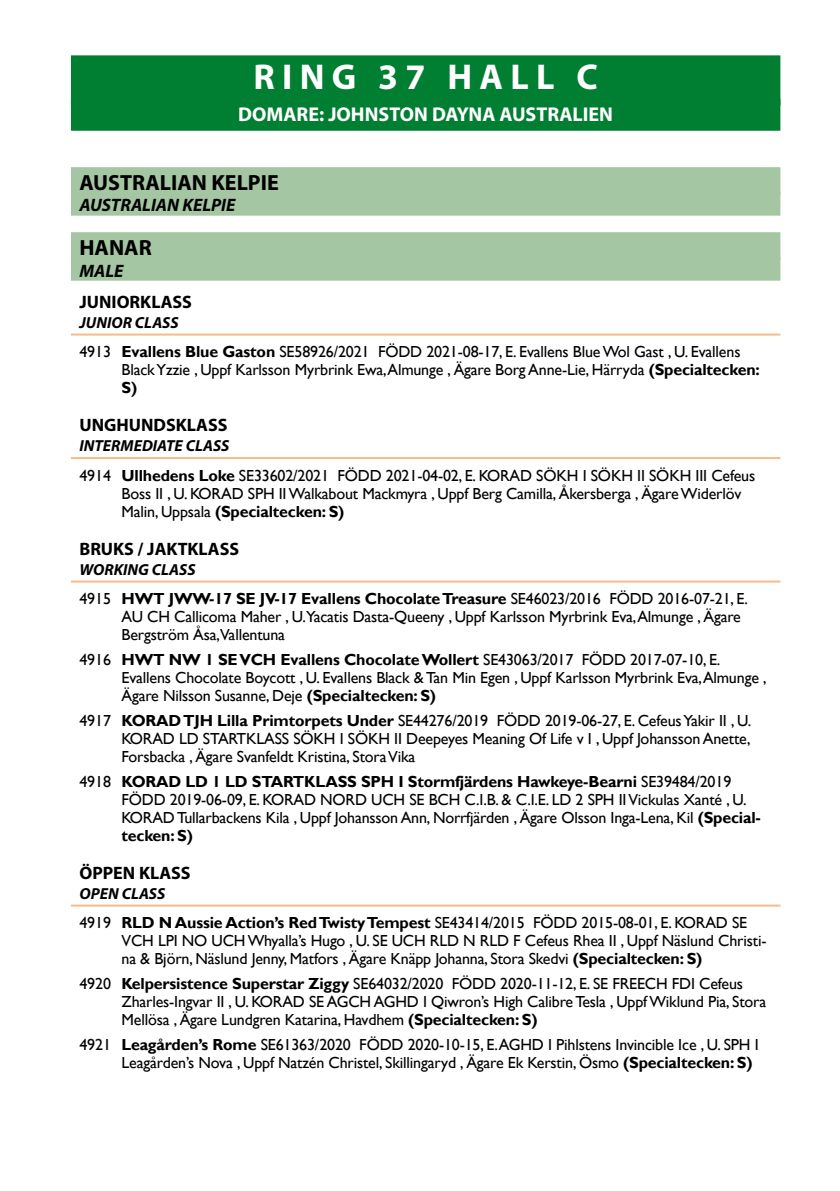
<style>
.page{position:relative;width:840px;height:1191px;background:#fff}
.page>*{position:absolute;margin:0;border:0;box-sizing:border-box;transform-origin:0 0}
.t1{font:700 36px "Myriad Pro";color:#fff}
.t2{font:700 22px "Myriad Pro";color:#000}
.t3{font:700 20px "Myriad Pro";color:#fff}
.t4{font:700 18px "Myriad Pro";color:#000}
.t5{font:italic 700 18px "Myriad Pro";color:#000}
.t6{font:16px/18px "Gill Sans";letter-spacing:-.01em;color:#000}
.t7{font:italic 700 16px "Myriad Pro";color:#000}
.s1{font-weight:700}
</style>
<div class="page">
<div style="left:71px;top:55px;width:709px;height:50px;background:#007e31"></div>
<div style="left:71px;top:99px;width:709px;height:32px;background:#007e31"></div>
<div style="left:71px;top:167px;width:709px;height:28px;background:#a5c6a2"></div>
<div style="left:71px;top:192px;width:709px;height:24px;background:#a5c6a2"></div>
<div style="left:71px;top:232px;width:709px;height:28px;background:#a5c6a2"></div>
<div style="left:71px;top:257px;width:709px;height:24px;background:#a5c6a2"></div>
<hr style="left:71px;top:333px;width:709px;height:2px;background:#f9ba87">
<hr style="left:71px;top:457px;width:709px;height:2px;background:#f9ba87">
<hr style="left:71px;top:580px;width:709px;height:2px;background:#f9ba87">
<hr style="left:71px;top:904px;width:709px;height:2px;background:#f9ba87">
<h1 class="t1" style="left:253px;top:54px;width:345px">R I N G 3 7 H A L L C</h1>
<p class="t3" style="left:238px;top:102px;width:376px">DOMARE: JOHNSTON DAYNA AUSTRALIEN</p>
<h2 class="t2" style="left:79px;top:168px;width:201px">AUSTRALIAN KELPIE</h2>
<p class="t5" style="left:79px;top:194px;width:157px">AUSTRALIAN KELPIE</p>
<h2 class="t2" style="left:79px;top:233px;width:74px">HANAR</h2>
<p class="t5" style="left:79px;top:259px;width:45px">MALE</p>
<p class="t4" style="left:79px;top:290px;width:114px">JUNIORKLASS</p>
<p class="t7" style="left:79px;top:312px;width:101px">JUNIOR CLASS</p>
<p class="t6" style="left:121px;top:343px;width:639px;text-indent:-42px">4913 <span class="s1">Evallens Blue Gaston</span> SE58926/2021 FÖDD 2021-08-17, E. Evallens Blue Wol Gast , U. Evallens<br>Black Yzzie , Uppf Karlsson Myrbrink Ewa,Almunge , Ägare Borg Anne-Lie, Härryda <span class="s1">(Specialtecken:<br>S)</span></p>
<p class="t4" style="left:79px;top:413px;width:149px">UNGHUNDSKLASS</p>
<p class="t7" style="left:79px;top:435px;width:151px">INTERMEDIATE CLASS</p>
<p class="t6" style="left:121px;top:466px;width:635px;text-indent:-42px">4914 <span class="s1">Ullhedens Loke</span> SE33602/2021 FÖDD 2021-04-02, E. KORAD SÖKH I SÖKH II SÖKH III Cefeus<br>Boss II , U. KORAD SPH II Walkabout Mackmyra , Uppf Berg Camilla, Åkersberga , Ägare Widerlöv<br>Malin, Uppsala <span class="s1">(Specialtecken: S)</span></p>
<p class="t4" style="left:79px;top:537px;width:161px">BRUKS / JAKTKLASS</p>
<p class="t7" style="left:79px;top:559px;width:117px">WORKING CLASS</p>
<p class="t6" style="left:121px;top:590px;width:627px;text-indent:-42px">4915 <span class="s1">HWT JWW-17 SE JV-17 Evallens Chocolate Treasure</span> SE46023/2016 FÖDD 2016-07-21, E.<br>AU CH Callicoma Maher , U.Yacatis Dasta-Queeny , Uppf Karlsson Myrbrink Eva,Almunge , Ägare<br>Bergström Åsa,Vallentuna</p>
<p class="t6" style="left:121px;top:651px;width:646px;text-indent:-42px">4916 <span class="s1">HWT NW 1 SE VCH Evallens Chocolate Wollert</span> SE43063/2017 FÖDD 2017-07-10, E.<br>Evallens Chocolate Boycott , U. Evallens Black &amp; Tan Min Egen , Uppf Karlsson Myrbrink Eva,Almunge ,<br>Ägare Nilsson Susanne, Deje <span class="s1">(Specialtecken: S)</span></p>
<p class="t6" style="left:121px;top:712px;width:631px;text-align:justify;text-indent:-42px">4917 <span class="s1">KORAD TJH Lilla Primtorpets Under</span> SE44276/2019 FÖDD 2019-06-27, E. Cefeus Yakir II , U.<br>KORAD LD STARTKLASS SÖKH I SÖKH II Deepeyes Meaning Of Life v I , Uppf Johansson Anette, Forsbacka , Ägare Svanfeldt Kristina, Stora Vika</p>
<p class="t6" style="left:121px;top:772px;width:640px;text-indent:-42px">4918 <span class="s1">KORAD LD 1 LD STARTKLASS SPH I Stormfjärdens Hawkeye-Bearni</span> SE39484/2019<br>FÖDD 2019-06-09, E. KORAD NORD UCH SE BCH C.I.B. &amp; C.I.E. LD 2 SPH II Vickulas Xanté , U.<br>KORAD Tullarbackens Kila , Uppf Johansson Ann, Norrfjärden , Ägare Olsson Inga-Lena, Kil <span class="s1">(Special&shy;tecken: S)</span></p>
<p class="t4" style="left:79px;top:861px;width:113px">ÖPPEN KLASS</p>
<p class="t7" style="left:79px;top:883px;width:87px">OPEN CLASS</p>
<p class="t6" style="left:121px;top:914px;width:646px;text-indent:-42px">4919 <span class="s1">RLD N Aussie Action’s Red Twisty Tempest</span> SE43414/2015 FÖDD 2015-08-01, E. KORAD SE<br>VCH LPI NO UCH Whyalla’s Hugo , U. SE UCH RLD N RLD F Cefeus Rhea II , Uppf Näslund Christi&shy;na &amp; Björn, Näslund Jenny, Matfors , Ägare Knäpp Johanna, Stora Skedvi <span class="s1">(Specialtecken: S)</span></p>
<p class="t6" style="left:121px;top:975px;width:645px;text-indent:-42px">4920 <span class="s1">Kelpersistence Superstar Ziggy</span> SE64032/2020 FÖDD 2020-11-12, E. SE FREECH FDI Cefeus<br>Zharles-Ingvar II , U. KORAD SE AGCH AGHD I Qiwron’s High Calibre Tesla , Uppf Wiklund Pia, Stora<br>Mellösa , Ägare Lundgren Katarina, Havdhem <span class="s1">(Specialtecken: S)</span></p>
<p class="t6" style="left:121px;top:1035px;width:638px;text-indent:-42px">4921 <span class="s1">Leagården’s Rome</span> SE61363/2020 FÖDD 2020-10-15, E.AGHD I Pihlstens Invincible Ice , U. SPH I<br>Leagården’s Nova , Uppf Natzén Christel, Skillingaryd , Ägare Ek Kerstin, Ösmo <span class="s1">(Specialtecken: S)</span></p>
</div>
